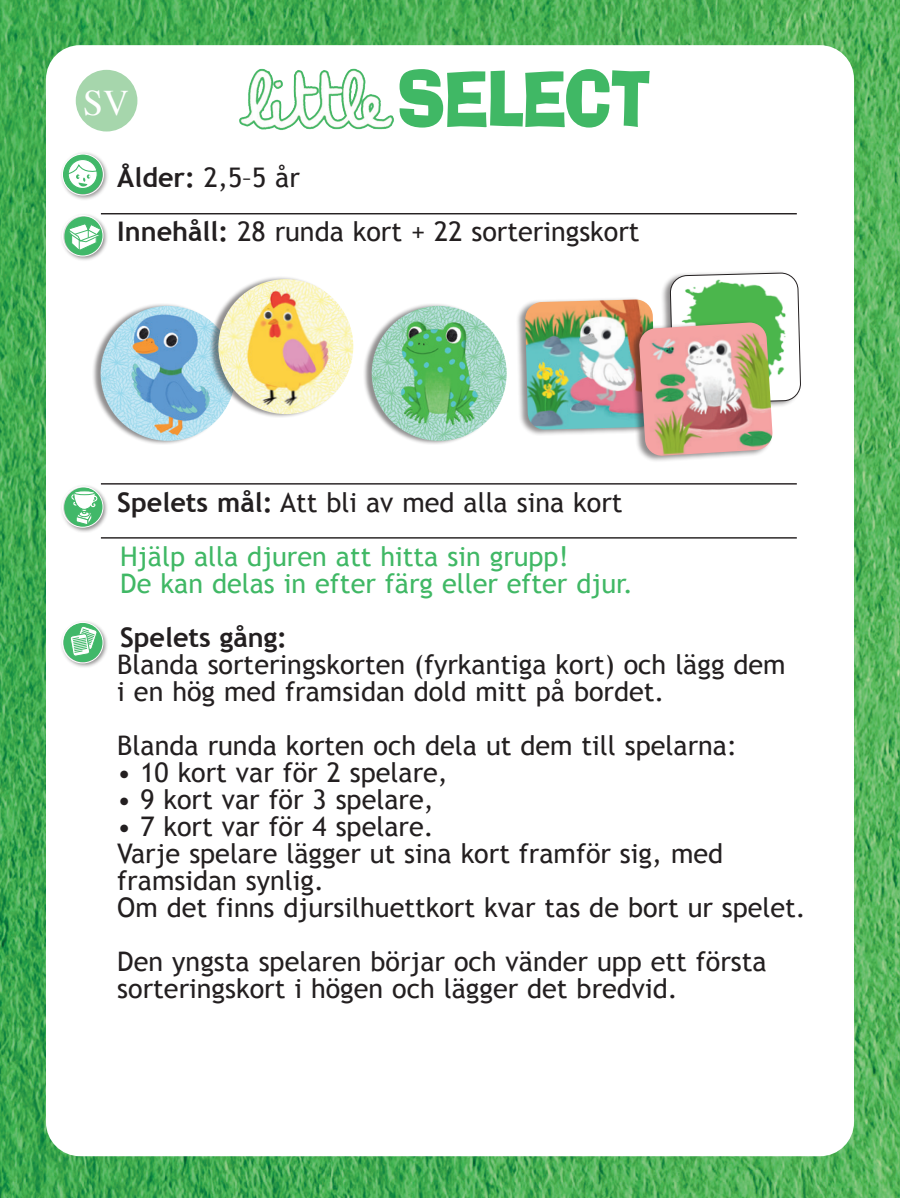
<style>
.page{position:relative;width:900px;height:1198px;background:#fff}
.page>*{position:absolute;margin:0;border:0;box-sizing:border-box;transform-origin:0 0}
.t1{font:74.4px "Ad Lib BT";letter-spacing:-.02em;color:#40b865;scale:.83 1}
.t2{font:36px "Times";color:#fff}
.Normal_e{font:27px/27px "Trebuchet MS";color:#231f20}
.Normal_e-2{font:27px "Trebuchet MS";color:#40b865}
.Normal_e-3{font:700 27px "Trebuchet MS";color:#231f20}
.s1{font-weight:700}
</style>
<div class="page">
<img style="left:0;top:0;width:900px;height:1197px">
<div style="left:46px;top:45px;width:808px;height:1111px;background:#fff;border-radius:34px"></div>
<hr style="left:101px;top:213px;width:696px;height:1px;background:#231f20">
<hr style="left:101px;top:483px;width:696px;height:1px;background:#231f20">
<hr style="left:101px;top:537px;width:696px;height:1px;background:#231f20">
<div style="left:60px;top:213px;width:48px;height:48px;background:#231f20;opacity:.5"></div>
<div style="left:62px;top:215px;width:41px;height:41px;border:1px solid #fff;border-radius:50%"></div>
<div style="left:60px;top:484px;width:48px;height:48px;background:#231f20;opacity:.5"></div>
<svg style="left:64px;top:487px;width:39px;height:40px"></svg>
<svg style="left:70px;top:492px;width:29px;height:35px"></svg>
<svg style="left:74px;top:491px;width:21px;height:4px"></svg>
<div style="left:74px;top:490px;width:21px;height:5px;border:1px solid #41b869;border-radius:50%"></div>
<div style="left:62px;top:486px;width:41px;height:41px;border:1px solid #fff;border-radius:50%"></div>
<div style="left:60px;top:619px;width:48px;height:49px;background:#231f20;opacity:.5"></div>
<svg style="left:63px;top:622px;width:40px;height:40px"></svg>
<div style="left:62px;top:622px;width:41px;height:41px;border:1px solid #fff;border-radius:50%"></div>
<div style="left:60px;top:151px;width:49px;height:50px;background:#231f20;opacity:.5"></div>
<div style="left:63px;top:154px;width:40px;height:40px;background:#41b869;border-radius:50%"></div>
<div style="left:68px;top:159px;width:30px;height:30px;border:1px solid #41b869;border-radius:50%"></div>
<svg style="left:67px;top:158px;width:31px;height:29px"></svg>
<svg style="left:64px;top:213px;width:39px;height:43px"></svg>
<div style="left:62px;top:154px;width:42px;height:41px;border:1px solid #fff;border-radius:50%"></div>
<img style="left:239px;top:68px;width:155px;height:62px">
<div style="left:661px;top:270px;width:140px;height:140px;background:#231f20;opacity:.5"></div>
<svg style="left:670px;top:273px;width:131px;height:130px"></svg>
<div style="left:516px;top:297px;width:139px;height:139px;background:#231f20;opacity:.5"></div>
<img style="left:525px;top:299px;width:130px;height:131px">
<div style="left:630px;top:320px;width:143px;height:143px;background:#231f20;opacity:.5"></div>
<img style="left:639px;top:322px;width:134px;height:134px">
<div style="left:76px;top:70px;width:61px;height:61px;background:#a6d6ac;border-radius:50%"></div>
<div style="left:92px;top:302px;width:142px;height:143px;background:#231f20;opacity:.5"></div>
<img style="left:101px;top:306px;width:135px;height:135px;border-radius:67px">
<div style="left:209px;top:275px;width:143px;height:143px;background:#231f20;opacity:.5"></div>
<img style="left:218px;top:279px;width:136px;height:136px">
<div style="left:363px;top:302px;width:142px;height:143px;background:#231f20;opacity:.5"></div>
<img style="left:372px;top:306px;width:135px;height:135px;border-radius:67px">
<svg style="left:0;top:0;width:5px;height:5px"></svg>
<svg style="left:0;top:1192px;width:5px;height:6px"></svg>
<svg style="left:895px;top:0;width:5px;height:5px"></svg>
<svg style="left:895px;top:1192px;width:5px;height:6px"></svg>
<p class="t2" style="left:83px;top:69px;width:48px">SV</p>
<p class="t1" style="left:397px;top:51px;width:307px">SELECT</p>
<p class="Normal_e" style="left:117px;top:165px;width:184px"><span class="s1">Ålder:</span> 2,5–5 år</p>
<p class="Normal_e" style="left:117px;top:219px;width:524px"><span class="s1">Innehåll:</span> 28 runda kort + 22 sorteringskort</p>
<p class="Normal_e" style="left:117px;top:489px;width:507px"><span class="s1">Spelets mål:</span> Att bli av med alla sina kort</p>
<p class="Normal_e-2" style="left:120px;top:540px;width:450px">Hjälp alla djuren att hitta sin grupp!</p>
<p class="Normal_e-2" style="left:120px;top:567px;width:514px">De kan delas in efter färg eller efter djur.</p>
<p class="Normal_e-3" style="left:120px;top:620px;width:169px">Spelets gång:</p>
<p class="Normal_e" style="left:117px;top:651px;width:670px">Blanda sorteringskorten (fyrkantiga kort) och lägg dem</p>
<p class="Normal_e" style="left:117px;top:678px;width:549px">i en hög med framsidan dold mitt på bordet.</p>
<p class="Normal_e" style="left:117px;top:732px;width:621px">Blanda runda korten och dela ut dem till spelarna:</p>
<p class="Normal_e" style="left:117px;top:759px;width:332px">• 10 kort var för 2 spelare,</p>
<p class="Normal_e" style="left:117px;top:786px;width:318px">• 9 kort var för 3 spelare,</p>
<p class="Normal_e" style="left:117px;top:813px;width:318px">• 7 kort var för 4 spelare.</p>
<p class="Normal_e" style="left:117px;top:840px;width:607px">Varje spelare lägger ut sina kort framför sig, med framsidan synlig.</p>
<p class="Normal_e" style="left:117px;top:894px;width:690px">Om det finns djursilhuettkort kvar tas de bort ur spelet.</p>
<p class="Normal_e" style="left:117px;top:948px;width:651px">Den yngsta spelaren börjar och vänder upp ett första sorteringskort i högen och lägger det bredvid.</p>
</div>
